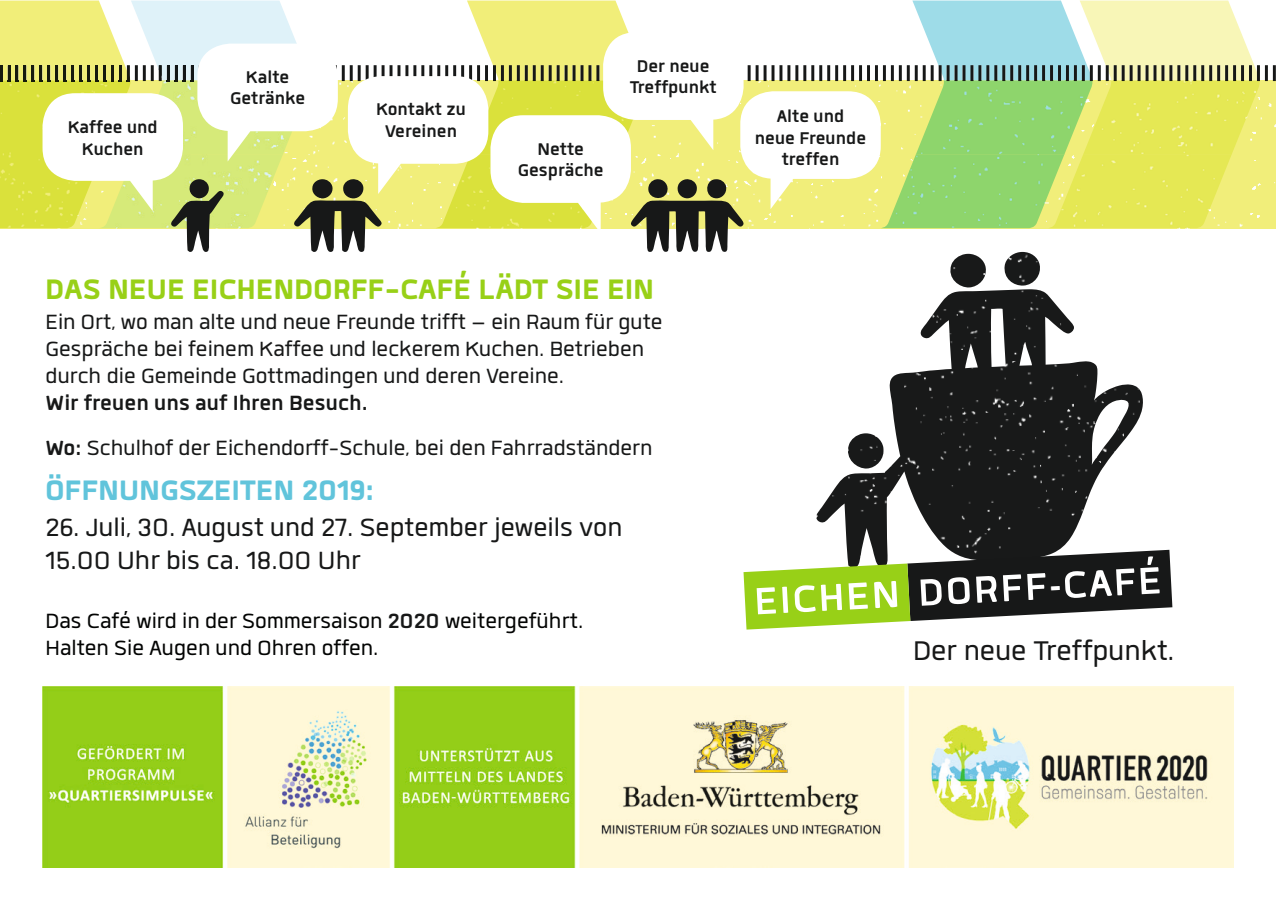
<style>
.page{position:relative;width:1276px;height:910px;background:#fff}
.page>*{position:absolute;margin:0;border:0;box-sizing:border-box;transform-origin:0 0}
.t1{font:700 52.5px "Quan";color:#fff}
.t2{font:800 39px "Quan";letter-spacing:.01em;color:#98d017}
.t3{font:800 39px "Quan";letter-spacing:.01em;color:#61c4db}
.t4{font:37.5px "Quan";color:#171818}
.t5{font:34.5px/33px "Quan";color:#171818}
.t6{font:28.5px/27px "Quan";color:#171818}
.t7{font:28.5px/27px "Quan";color:#030403}
.t8{font:700 23.4px/21.3px "Quan";color:#171818;text-align:center}
.s1{font-weight:700}
.s2{font-weight:700;color:#171818}
</style>
<div class="page">
<img style="left:43px;top:687px;width:1190px;height:180px">
<div style="left:131px;top:82px;width:1145px;height:146px;background:#f1ee7a"></div>
<img style="left:916px;top:82px;width:167px;height:72px">
<img style="left:880px;top:154px;width:167px;height:74px">
<img style="left:1083px;top:82px;width:176px;height:73px">
<img style="left:1047px;top:154px;width:184px;height:74px">
<img style="left:475px;top:82px;width:172px;height:73px">
<img style="left:435px;top:154px;width:184px;height:74px">
<img style="left:0;top:82px;width:131px;height:146px">
<img style="left:134px;top:82px;width:177px;height:73px">
<img style="left:99px;top:154px;width:184px;height:74px">
<svg style="left:0;top:1px;width:1276px;height:81px"></svg>
<div style="left:740px;top:91px;width:140px;height:88px;background:#fff;border-radius:33px"></div>
<div style="left:603px;top:32px;width:140px;height:88px;background:#fff;border-radius:33px"></div>
<svg style="left:294px;top:179px;width:87px;height:73px"></svg>
<svg style="left:171px;top:179px;width:53px;height:73px"></svg>
<div style="left:197px;top:44px;width:141px;height:87px;background:#fff;border-radius:33px"></div>
<div style="left:43px;top:93px;width:140px;height:88px;background:#fff;border-radius:33px"></div>
<div style="left:490px;top:115px;width:141px;height:88px;background:#fff;border-radius:33px"></div>
<div style="left:348px;top:76px;width:140px;height:88px;background:#fff;border-radius:33px"></div>
<svg style="left:631px;top:178px;width:112px;height:74px"></svg>
<img style="left:816px;top:252px;width:327px;height:298px">
<svg style="left:743px;top:550px;width:429px;height:80px"></svg>
<p class="t8" style="left:68px;top:117px;width:92px">Kaffee und<br>Kuchen</p>
<p class="t8" style="left:230px;top:66px;width:77px">Kalte<br>Getränke</p>
<p class="t8" style="left:376px;top:99px;width:91px">Kontakt zu<br>Vereinen</p>
<p class="t8" style="left:518px;top:138px;width:88px">Nette<br>Gespräche</p>
<p class="t8" style="left:630px;top:55px;width:88px">Der neue<br>Treffpunkt</p>
<h2 class="t2" style="left:46px;top:270px;width:610px">DAS NEUE EICHENDORFF-CAFÉ LÄDT SIE EIN</h2>
<p class="t6" style="left:46px;top:308px;width:618px">Ein Ort, wo man alte und neue Freunde trifft – ein Raum für gute<br>Gespräche bei feinem Kaffee und leckerem Kuchen. Betrieben durch die Gemeinde Gottmadingen und deren Vereine.</p>
<p class="t6" style="left:46px;top:380px;width:608px;line-height:45px"><span class="s1">Wir freuen uns auf Ihren Besuch.<br>Wo:</span> Schulhof der Eichendorff-Schule, bei den Fahrradständern</p>
<h2 class="t3" style="left:46px;top:471px;width:330px">ÖFFNUNGSZEITEN 2019:</h2>
<p class="t5" style="left:46px;top:510px;width:578px">26. Juli, 30. August und 27. September jeweils von<br>15.00 Uhr bis ca. 18.00 Uhr</p>
<p class="t7" style="left:46px;top:607px;width:539px">Das Café wird in der Sommersaison <span class="s2">2020</span> weitergeführt.<br>Halten Sie Augen und Ohren offen.</p>
<p class="t8" style="left:755px;top:105px;width:113px">Alte und neue Freunde treffen</p>
<h1 class="t1" style="left:753px;top:576px;width:410px;rotate:-3deg">EICHEN DORFF-CAFÉ</h1>
<h3 class="t4" style="left:913px;top:633px;width:263px">Der neue Treffpunkt.</h3>
</div>
